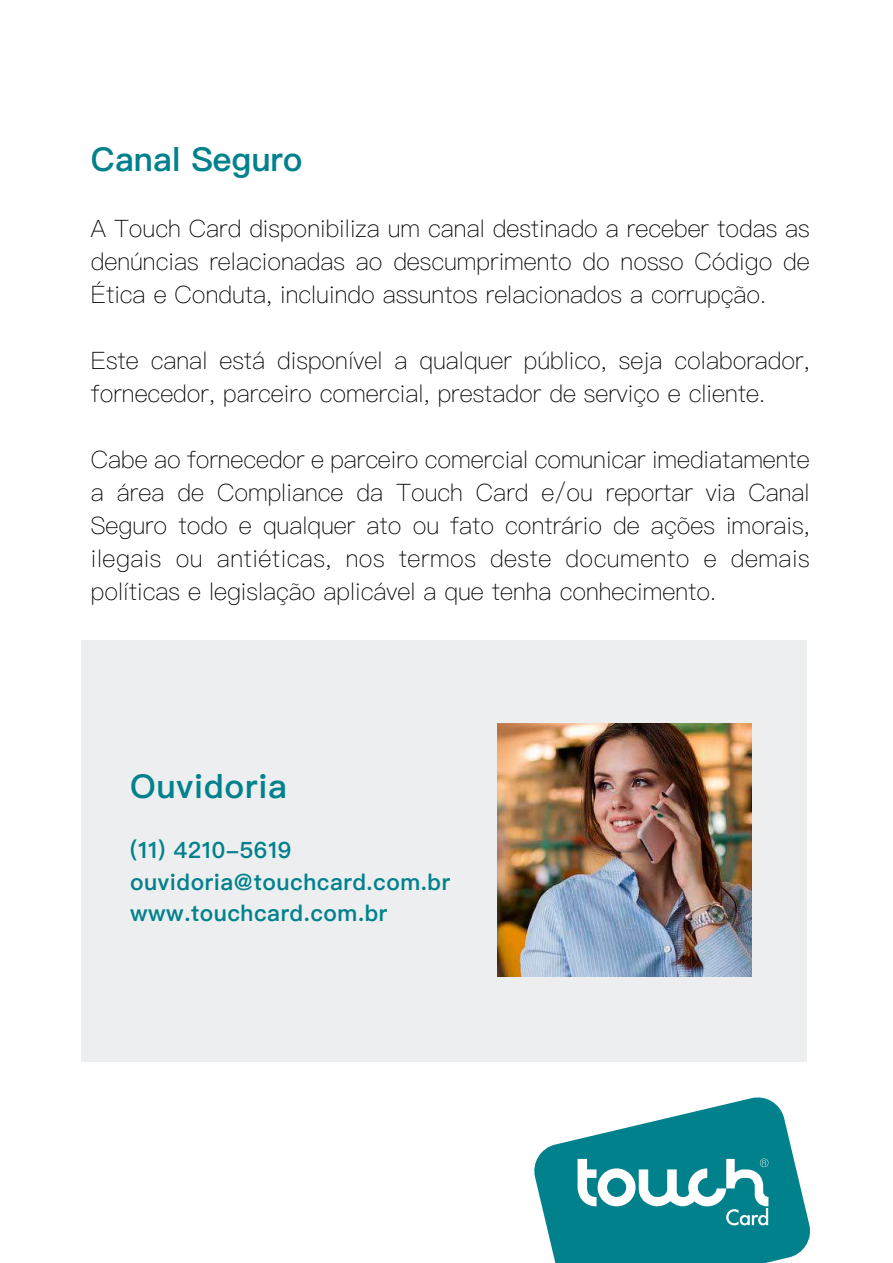
<style>
.page{position:relative;width:893px;height:1263px;background:#fff}
.page>*{position:absolute;margin:0;border:0;box-sizing:border-box;transform-origin:0 0}
.t1{font:600 33px "Ping Fang TC";color:#00818c}
.t2{font:600 33px "Ping Fang TC";letter-spacing:.025em;color:#00818c}
.t3{font:100 24px/33px "Ping Fang TC";color:#000;text-align:justify}
.t4{font:600 22.5px/31.5px "Ping Fang TC";letter-spacing:.025em;color:#00818c}
</style>
<div class="page">
<svg style="left:534px;top:1097px;width:276px;height:166px;fill:#00818c"></svg>
<svg style="left:578px;top:1158px;width:190px;height:67px"></svg>
<div style="left:82px;top:640px;width:725px;height:422px;background:#edeef0"></div>
<img style="left:498px;top:723px;width:253px;height:253px">
<h1 class="t1" style="left:91px;top:139px;width:213px">Canal Seguro</h1>
<p class="t3" style="left:91px;top:212px;width:720px">A Touch Card disponibiliza um canal destinado a receber todas as denúncias relacionadas ao descumprimento do nosso Código de Ética e Conduta, incluindo assuntos relacionados a corrupção.</p>
<p class="t3" style="left:91px;top:344px;width:720px">Este canal está disponível a qualquer público, seja colaborador, fornecedor, parceiro comercial, prestador de serviço e cliente.</p>
<p class="t3" style="left:91px;top:443px;width:720px">Cabe ao fornecedor e parceiro comercial comunicar imediatamente a área de Compliance da Touch Card e/ou reportar via Canal Seguro todo e qualquer ato ou fato contrário de ações imorais, ilegais ou antiéticas, nos termos deste documento e demais políticas e legislação aplicável a que tenha conhecimento.</p>
<h1 class="t2" style="left:130px;top:766px;width:158px">Ouvidoria</h1>
<p class="t4" style="left:130px;top:834px;width:321px">(11) 4210-5619 ouvidoria@touchcard.com.br www.touchcard.com.br</p>
</div>
